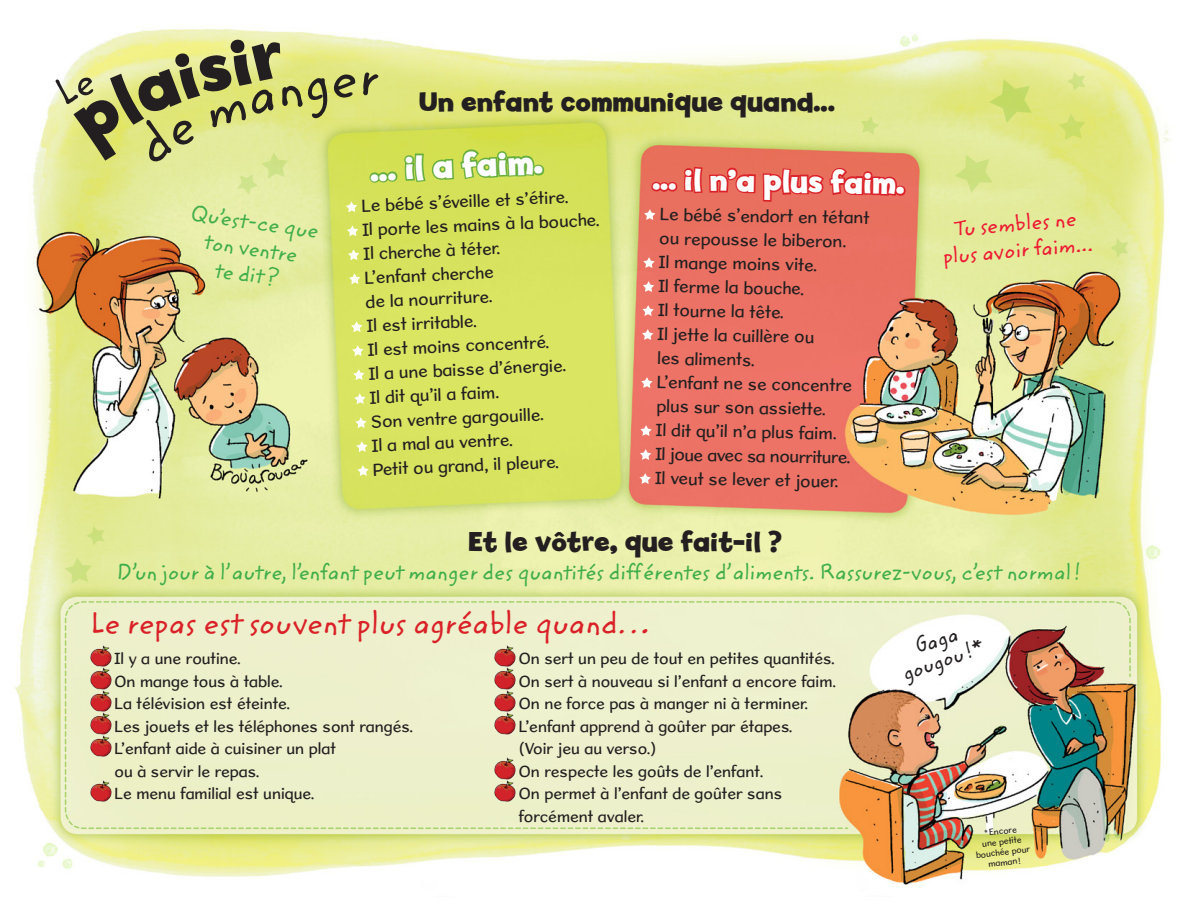
<style>
.page{position:relative;width:1188px;height:918px;background:#fff}
.page>*{position:absolute;margin:0;border:0;box-sizing:border-box;transform-origin:0 0}
.t1{font:700 34.5px "Billy";color:#fff}
.t2{font:31.5px "Zemke Hand ITC";color:#da2128}
.t3{font:700 31.5px "Billy";color:#fff}
.t4{font:700 28.5px "Billy";color:#231f20}
.t5{font:21.9px "Zemke Hand ITC";color:#40ae49}
.t6{font:21.9px/26.4px "Zemke Hand ITC";color:#ed1a33;text-align:center}
.t7{font:21px/21px "Zemke Hand ITC";color:#231f20;text-align:center}
.t8{font:18px/24px "Sweater School Rg";color:#231f20}
.t9{font:16.5px/22.5px "Sweater School Rg";color:#231f20}
.t10{font:9px/10.5px "Sweater School Rg";color:#231f20;text-align:center}
</style>
<div class="page">
<img style="left:15px;top:34px;width:1155px;height:851px">
<div style="left:533px;top:165px;width:11px;height:11px;border:3px solid #66ae3d;border-radius:50%"></div>
<svg style="left:351px;top:321px;width:11px;height:11px"></svg>
<svg style="left:352px;top:345px;width:11px;height:11px"></svg>
<svg style="left:353px;top:369px;width:11px;height:11px"></svg>
<svg style="left:354px;top:393px;width:12px;height:11px"></svg>
<svg style="left:355px;top:417px;width:12px;height:11px"></svg>
<svg style="left:356px;top:441px;width:12px;height:11px"></svg>
<svg style="left:357px;top:465px;width:12px;height:11px"></svg>
<svg style="left:650px;top:165px;width:249px;height:38px;background:#e3564c"></svg>
<div style="left:895px;top:186px;width:11px;height:10px;border:3px solid #da2128;border-radius:50%"></div>
<svg style="left:644px;top:209px;width:12px;height:11px"></svg>
<svg style="left:643px;top:257px;width:12px;height:11px"></svg>
<svg style="left:643px;top:281px;width:11px;height:11px"></svg>
<svg style="left:642px;top:305px;width:12px;height:11px"></svg>
<svg style="left:642px;top:329px;width:11px;height:11px"></svg>
<svg style="left:641px;top:377px;width:12px;height:11px"></svg>
<svg style="left:640px;top:425px;width:12px;height:11px"></svg>
<svg style="left:640px;top:449px;width:11px;height:11px"></svg>
<svg style="left:640px;top:473px;width:11px;height:11px"></svg>
<svg style="left:64px;top:600px;width:1068px;height:230px;background:#e1ddbb"></svg>
<svg style="left:989px;top:79px;width:43px;height:44px;background:#d3e173"></svg>
<svg style="left:955px;top:155px;width:38px;height:38px"></svg>
<svg style="left:1058px;top:114px;width:27px;height:26px"></svg>
<svg style="left:65px;top:557px;width:27px;height:27px"></svg>
<svg style="left:1067px;top:72px;width:18px;height:19px"></svg>
<svg style="left:86px;top:526px;width:18px;height:19px"></svg>
<svg style="left:1110px;top:239px;width:18px;height:18px"></svg>
<svg style="left:861px;top:116px;width:18px;height:19px"></svg>
<svg style="left:54px;top:29px;width:482px;height:279px;background:#dddf80"></svg>
<p class="t5" style="left:193px;top:197px;width:131px;rotate:8deg">Qu’est-ce que</p>
<p class="t5" style="left:207px;top:226px;width:95px;rotate:8deg">ton ventre</p>
<p class="t5" style="left:217px;top:254px;width:66px;rotate:8deg">te dit?</p>
<p class="t4" style="left:419px;top:85px;width:418px">Un enfant communique quand…</p>
<p class="t1" style="left:370px;top:149px;width:175px;rotate:-2deg">… il a faim.</p>
<p class="t8" style="left:361px;top:193px;width:209px;rotate:-2deg">Le bébé s’éveille et s’étire.</p>
<p class="t8" style="left:362px;top:217px;width:239px;rotate:-2deg">Il porte les mains à la bouche.</p>
<p class="t8" style="left:363px;top:241px;width:138px;rotate:-2deg">Il cherche à téter.</p>
<p class="t8" style="left:364px;top:265px;width:131px;rotate:-2deg">L’enfant cherche de la nourriture.</p>
<p class="t8" style="left:366px;top:313px;width:112px;rotate:-2deg">Il est irritable.</p>
<p class="t8" style="left:367px;top:337px;width:183px;rotate:-2deg">Il est moins concentré.</p>
<p class="t8" style="left:368px;top:360px;width:199px;rotate:-2deg">Il a une baisse d’énergie.</p>
<p class="t8" style="left:370px;top:385px;width:131px;rotate:-2deg">Il dit qu’il a faim.</p>
<p class="t8" style="left:371px;top:408px;width:175px;rotate:-2deg">Son ventre gargouille.</p>
<p class="t8" style="left:372px;top:433px;width:142px;rotate:-2deg">Il a mal au ventre.</p>
<p class="t8" style="left:373px;top:456px;width:188px;rotate:-2deg">Petit ou grand, il pleure.</p>
<p class="t3" style="left:653px;top:161px;width:254px;rotate:1deg">… il n’a plus faim.</p>
<p class="t8" style="left:660px;top:202px;width:211px;rotate:1deg">Le bébé s’endort en tétant ou repousse le biberon.</p>
<p class="t8" style="left:659px;top:250px;width:160px;rotate:1deg">Il mange moins vite.</p>
<p class="t8" style="left:659px;top:274px;width:147px;rotate:1deg">Il ferme la bouche.</p>
<p class="t8" style="left:658px;top:298px;width:127px;rotate:1deg">Il tourne la tête.</p>
<p class="t8" style="left:658px;top:322px;width:158px;rotate:1deg">Il jette la cuillère ou les aliments.</p>
<p class="t8" style="left:657px;top:370px;width:197px;rotate:1deg">L’enfant ne se concentre plus sur son assiette.</p>
<p class="t8" style="left:656px;top:418px;width:182px;rotate:1deg">Il dit qu’il n’a plus faim.</p>
<p class="t8" style="left:656px;top:442px;width:196px;rotate:1deg">Il joue avec sa nourriture.</p>
<p class="t8" style="left:655px;top:466px;width:185px;rotate:1deg">Il veut se lever et jouer.</p>
<p class="t4" style="left:468px;top:525px;width:316px">Et le vôtre, que fait-il ?</p>
<p class="t6" style="left:939px;top:218px;width:152px;rotate:-5deg">Tu sembles ne plus avoir faim...</p>
<p class="t5" style="left:116px;top:556px;width:966px">D’un jour à l’autre, l’enfant peut manger des quantités différentes d’aliments. Rassurez-vous, c’est normal!</p>
<p class="t2" style="left:90px;top:601px;width:561px">Le repas est souvent plus agréable quand…</p>
<p class="t9" style="left:115px;top:647px;width:128px">Il y a une routine.</p>
<p class="t9" style="left:115px;top:670px;width:170px">On mange tous à table.</p>
<p class="t9" style="left:115px;top:692px;width:177px">La télévision est éteinte.</p>
<p class="t9" style="left:115px;top:715px;width:300px">Les jouets et les téléphones sont rangés.</p>
<p class="t9" style="left:115px;top:737px;width:223px">L’enfant aide à cuisiner un plat ou à servir le repas.</p>
<p class="t9" style="left:115px;top:782px;width:201px">Le menu familial est unique.</p>
<p class="t9" style="left:519px;top:647px;width:317px">On sert un peu de tout en petites quantités.</p>
<p class="t9" style="left:519px;top:670px;width:319px">On sert à nouveau si l’enfant a encore faim.</p>
<p class="t9" style="left:519px;top:692px;width:291px">On ne force pas à manger ni à terminer.</p>
<p class="t9" style="left:519px;top:715px;width:275px">L’enfant apprend à goûter par étapes. (Voir jeu au verso.)</p>
<p class="t9" style="left:519px;top:760px;width:246px">On respecte les goûts de l’enfant.</p>
<p class="t9" style="left:519px;top:782px;width:265px">On permet à l’enfant de goûter sans forcément avaler.</p>
<p class="t7" style="left:893px;top:645px;width:87px;rotate:-19deg">Gaga gougou!*</p>
<p class="t10" style="left:980px;top:828px;width:41px;rotate:-7deg">*Encore une petite</p>
<p class="t10" style="left:975px;top:850px;width:56px;rotate:-7deg">bouchée pour</p>
<p class="t10" style="left:988px;top:859px;width:34px;rotate:-7deg">maman!</p>
</div>
